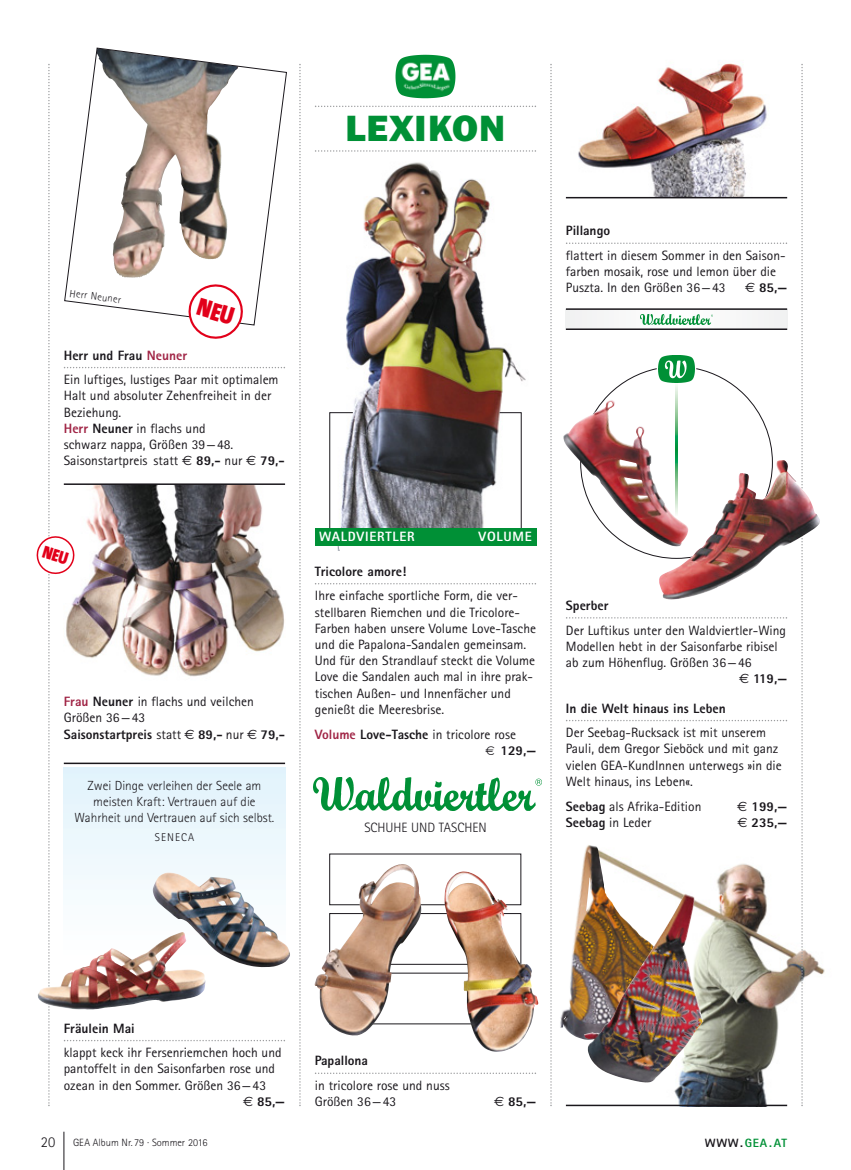
<style>
.page{position:relative;width:851px;height:1170px;background:#fff}
.page>*{position:absolute;margin:0;border:0;box-sizing:border-box;transform-origin:0 0}
.t1{font:800 36px "Franklin ITCBQ";letter-spacing:.01em;color:#009036}
.t2{font:13.5px/16.2px "Rotis Sans Serif";color:#1a171c}
.t3{font:800 13.5px/16.2px "Rotis Sans Serif";color:#1a171c}
.t4{font:800 13.5px "Rotis Sans Serif";letter-spacing:.055em;color:#fff}
.t5{font:300 13.5px "Rotis Sans Serif";color:#1a171c}
.t6{font:300 13.2px/15.9px "Rotis Sans Serif";color:#1a171c;text-align:center}
.t7{font:800 12px "Rotis Sans Serif";letter-spacing:.055em;color:#009036}
.t8{font:300 11.25px "Rotis Sans Serif";letter-spacing:.095em;color:#1a171c}
.t9{font:300 10.5px "Rotis Sans Serif";color:#1a171c}
.s1{font-weight:800}
.s2{font-weight:800;color:#a02445}
.s3{font-family:"Euro Sans"}
.s4{color:#a02445}
.s5{font-weight:400}
.s6{font-family:"Euro Sans";font-weight:400}
.s7{font-size:15px}
.s8{color:#1a171c}
</style>
<div class="page">
<img style="left:642px;top:829px;width:183px;height:277px">
<img style="left:560px;top:844px;width:93px;height:195px">
<img style="left:584px;top:893px;width:119px;height:189px">
<svg style="left:801px;top:64px;width:1px;height:1042px"></svg>
<hr style="left:64px;top:1131px;width:1px;height:38px;background:#1a171c">
<svg style="left:299px;top:64px;width:2px;height:1042px"></svg>
<svg style="left:550px;top:64px;width:1px;height:1042px"></svg>
<svg style="left:315px;top:106px;width:221px;height:1px"></svg>
<svg style="left:315px;top:150px;width:221px;height:2px"></svg>
<img style="left:395px;top:55px;width:53px;height:21px">
<div style="left:566px;top:309px;width:221px;height:20px;background:#f6f6f7"></div>
<img style="left:640px;top:314px;width:72px;height:10px">
<hr style="left:566px;top:328px;width:221px;height:2px;background:#1a171c">
<hr style="left:566px;top:308px;width:221px;height:2px;background:#1a171c">
<svg style="left:315px;top:583px;width:221px;height:1px"></svg>
<svg style="left:566px;top:242px;width:221px;height:2px"></svg>
<svg style="left:566px;top:719px;width:221px;height:2px"></svg>
<svg style="left:315px;top:1072px;width:221px;height:1px"></svg>
<svg style="left:566px;top:617px;width:221px;height:1px"></svg>
<img style="left:346px;top:162px;width:183px;height:384px">
<svg style="left:329px;top:412px;width:192px;height:139px"></svg>
<div style="left:315px;top:528px;width:221px;height:17px;background:#009036"></div>
<svg style="left:329px;top:853px;width:192px;height:171px"></svg>
<img style="left:444px;top:871px;width:94px;height:180px">
<img style="left:314px;top:863px;width:107px;height:172px">
<svg style="left:94px;top:48px;width:193px;height:40px"></svg>
<img style="left:285px;top:872px;width:5px;height:90px">
<img style="left:313px;top:777px;width:228px;height:33px">
<img style="left:570px;top:63px;width:201px;height:134px">
<hr style="left:566px;top:197px;width:221px;height:1px;background:#1a171c">
<hr style="left:566px;top:1104px;width:221px;height:2px;background:#1a171c">
<img style="left:563px;top:421px;width:17px;height:40px">
<img style="left:659px;top:460px;width:161px;height:140px">
<img style="left:580px;top:361px;width:192px;height:197px">
<img style="left:658px;top:356px;width:36px;height:26px">
<svg style="left:675px;top:383px;width:2px;height:132px"></svg>
<img style="left:36px;top:64px;width:249px;height:1042px">
<h1 class="t1" style="left:345px;top:108px;width:161px">LEXIKON</h1>
<p class="t9" style="left:70px;top:289px;width:53px;rotate:7deg">Herr Neuner</p>
<p class="t2" style="left:64px;top:344px;width:216px;line-height:24.8px"><span class="s1">Herr und Frau</span> <span class="s2">Neuner<br></span>Ein luftiges, lustiges Paar mit optimalem</p>
<p class="t2" style="left:64px;top:389px;width:222px">Halt und absoluter Zehenfreiheit in der<br>Beziehung.<br><span class="s2">Herr</span> <span class="s1">Neuner</span> in flachs und<br>schwarz nappa, Größen 39—48.<br>Saisonstartpreis statt <span class="s3">€</span> <span class="s1">89,-</span> nur <span class="s3">€</span> <span class="s1">79,-</span></p>
<p class="t2" style="left:64px;top:695px;width:223px"><span class="s2">Frau</span> <span class="s1">Neuner</span> in flachs und veilchen<br>Größen 36—43<br><span class="s1">Saisonstartpreis</span> statt <span class="s3">€</span> <span class="s1">89,-</span> nur <span class="s3">€</span> <span class="s1">79,-</span></p>
<p class="t6" style="left:75px;top:778px;width:201px">Zwei Dinge verleihen der Seele am meisten Kraft: Vertrauen auf die<br>Wahrheit und Vertrauen auf sich selbst.</p>
<p class="t8" style="left:155px;top:832px;width:41px">SENECA</p>
<p class="t4" style="left:319px;top:532px;width:97px">WALDVIERTLER</p>
<p class="t4" style="left:478px;top:532px;width:55px">VOLUME</p>
<p class="t3" style="left:315px;top:564px;width:93px">Tricolore amore!</p>
<p class="t2" style="left:315px;top:589px;width:223px">Ihre einfache sportliche Form, die ver&shy;stellbaren Riemchen und die Tricolore-Farben haben unsere Volume Love-Tasche und die Papalona-Sandalen gemeinsam.<br>Und für den Strandlauf steckt die Volume Love die Sandalen auch mal in ihre prak&shy;tischen Außen- und Innenfächer und genießt die Meeresbrise.</p>
<p class="t3" style="left:500px;top:727px;width:37px;text-indent:-186px"><span class="s4">Volume</span> Love-Tasche <span class="s5">in tricolore rose<br></span>129,—</p>
<p class="t5" style="left:364px;top:822px;width:124px">SCHUHE UND TASCHEN</p>
<p class="t3" style="left:566px;top:224px;width:46px">Pillango</p>
<p class="t2" style="left:566px;top:248px;width:221px">flattert in diesem Sommer in den Saison&shy;farben mosaik, rose und lemon über die<br>Puszta. In den Größen 36—43</p>
<p class="t3" style="left:745px;top:281px;width:43px"><span class="s6">€</span> 85,—</p>
<p class="t3" style="left:566px;top:598px;width:44px">Sperber</p>
<p class="t2" style="left:566px;top:623px;width:222px">Der Luftikus unter den Waldviertler-Wing</p>
<p class="t2" style="left:566px;top:639px;width:213px">Modellen hebt in der Saisonfarbe ribisel</p>
<p class="t2" style="left:566px;top:655px;width:187px">ab zum Höhenflug. Größen 36—46</p>
<p class="t3" style="left:739px;top:671px;width:49px"><span class="s6">€</span> 119,—</p>
<p class="t3" style="left:566px;top:701px;width:161px">In die Welt hinaus ins Leben</p>
<p class="t2" style="left:566px;top:725px;width:217px">Der Seebag-Rucksack ist mit unserem Pauli, dem Gregor Sieböck und mit ganz vielen GEA-KundInnen unterwegs »in die Welt hinaus, ins Leben«.</p>
<p class="t2" style="left:566px;top:799px;width:137px"><span class="s1">Seebag</span> als Afrika-Edition</p>
<p class="t3" style="left:737px;top:799px;width:52px"><span class="s6">€</span> 199,—</p>
<p class="t2" style="left:566px;top:815px;width:87px"><span class="s1">Seebag</span> in Leder</p>
<p class="t3" style="left:737px;top:815px;width:51px"><span class="s6">€</span> 235,—</p>
<p class="t3" style="left:64px;top:1021px;width:72px">Fräulein Mai</p>
<p class="t2" style="left:64px;top:1045px;width:219px">klappt keck ihr Fersenriemchen hoch und</p>
<p class="t2" style="left:64px;top:1062px;width:213px">pantoffelt in den Saisonfarben rose und</p>
<p class="t2" style="left:64px;top:1078px;width:204px">ozean in den Sommer. Größen 36—43</p>
<p class="t3" style="left:243px;top:1094px;width:43px"><span class="s6">€</span> 85,—</p>
<p class="t3" style="left:315px;top:1053px;width:55px">Papallona</p>
<p class="t2" style="left:315px;top:1078px;width:136px">in tricolore rose und nuss<br>Größen 36—43</p>
<p class="t3" style="left:494px;top:1094px;width:43px"><span class="s6">€</span> 85,—</p>
<p class="t9" style="left:41px;top:1138px;width:168px"><span class="s7">20</span> GEA Album Nr. 79 · Sommer 2016</p>
<p class="t7" style="left:704px;top:1138px;width:84px"><span class="s8">WWW.</span>GEA.AT</p>
</div>
